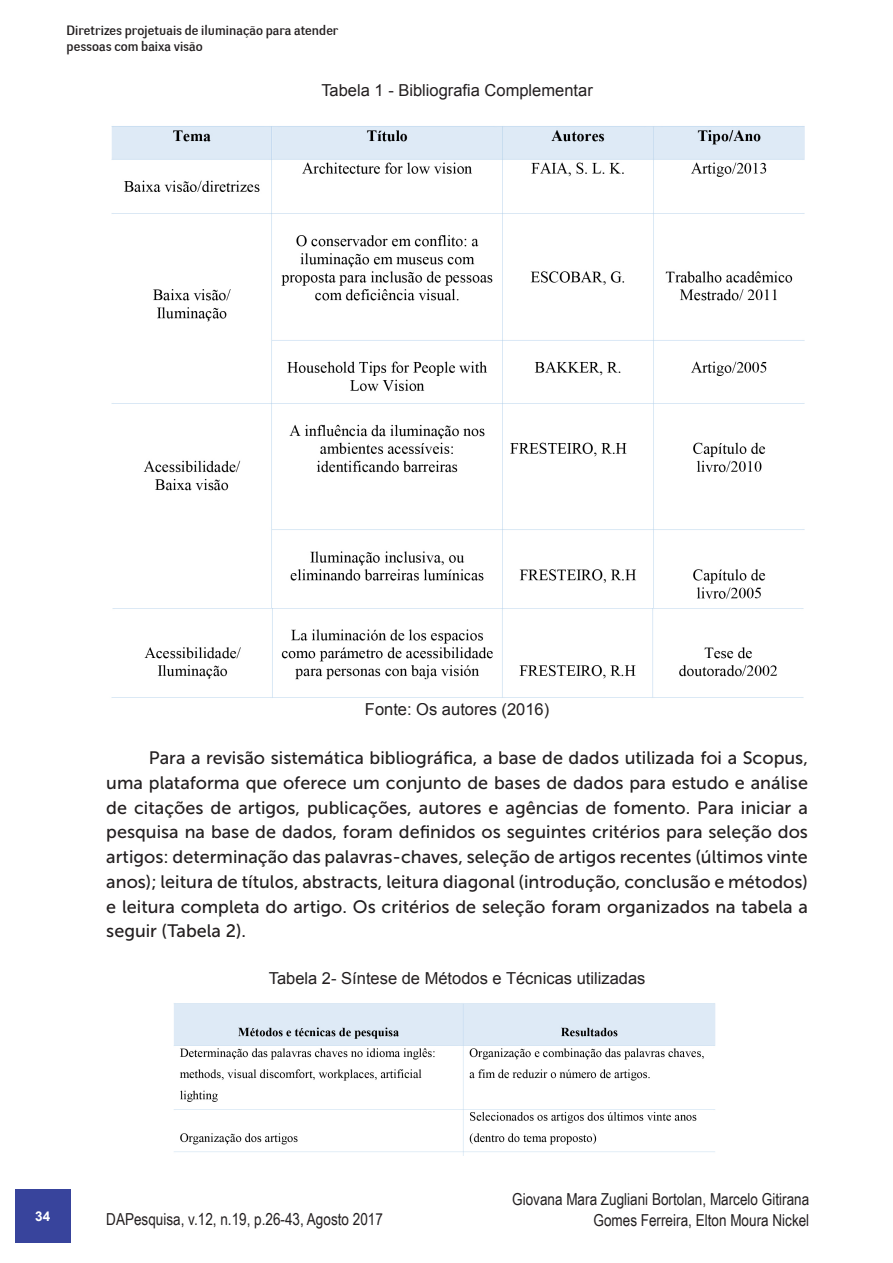
<style>
.page{position:relative;width:893px;height:1263px;background:#fff}
.page>*{position:absolute;margin:0;border:0;box-sizing:border-box;transform-origin:0 0}
.Corpo{font:18px/24.8px "Museo Sans 500";color:#231f20;text-align:justify}
.t1{font:16.5px/21px "Arial Narrow";color:#231f20;text-align:right}
.t2{font:16.5px "Arial";color:#231f20}
.t3{font:13.5px/16.2px "Negotiate Free";color:#231f20}
.t4{font:700 13.5px "Arial";color:#fff}
</style>
<div class="page">
<div style="left:15px;top:1189px;width:55px;height:53px;background:#38449c"></div>
<img style="left:111px;top:126px;width:694px;height:483px">
<img style="left:111px;top:609px;width:693px;height:89px">
<img style="left:173px;top:1003px;width:543px;height:152px">
<p class="t3" style="left:67px;top:22px;width:273px">Diretrizes projetuais de iluminação para atender pessoas com baixa visão</p>
<p class="t2" style="left:321px;top:79px;width:273px">Tabela 1 - Bibliografia Complementar</p>
<p class="t2" style="left:365px;top:698px;width:186px">Fonte: Os autores (2016)</p>
<p class="Corpo" style="left:106px;top:746px;width:703px;text-indent:43px">Para a revisão sistemática bibliográfica, a base de dados utilizada foi a Scopus, uma plataforma que oferece um conjunto de bases de dados para estudo e análise de citações de artigos, publicações, autores e agências de fomento. Para iniciar a pesquisa na base de dados, foram definidos os seguintes critérios para seleção dos artigos: determinação das palavras-chaves, seleção de artigos recentes (últimos vinte anos); leitura de títulos, abstracts, leitura diagonal (introdução, conclusão e métodos) e leitura completa do artigo. Os critérios de seleção foram organizados na tabela a seguir (Tabela 2).</p>
<p class="t2" style="left:269px;top:967px;width:378px">Tabela 2- Síntese de Métodos e Técnicas utilizadas</p>
<p class="t4" style="left:35px;top:1207px;width:17px">34</p>
<p class="t4" style="left:39px;top:1207px;width:17px">34</p>
<p class="t1" style="left:106px;top:1207px;width:278px">DAPesquisa, v.12, n.19, p.26-43, Agosto 2017</p>
<p class="t1" style="left:512px;top:1188px;width:299px">Giovana Mara Zugliani Bortolan, Marcelo Gitirana<br>Gomes Ferreira, Elton Moura Nickel</p>
</div>
